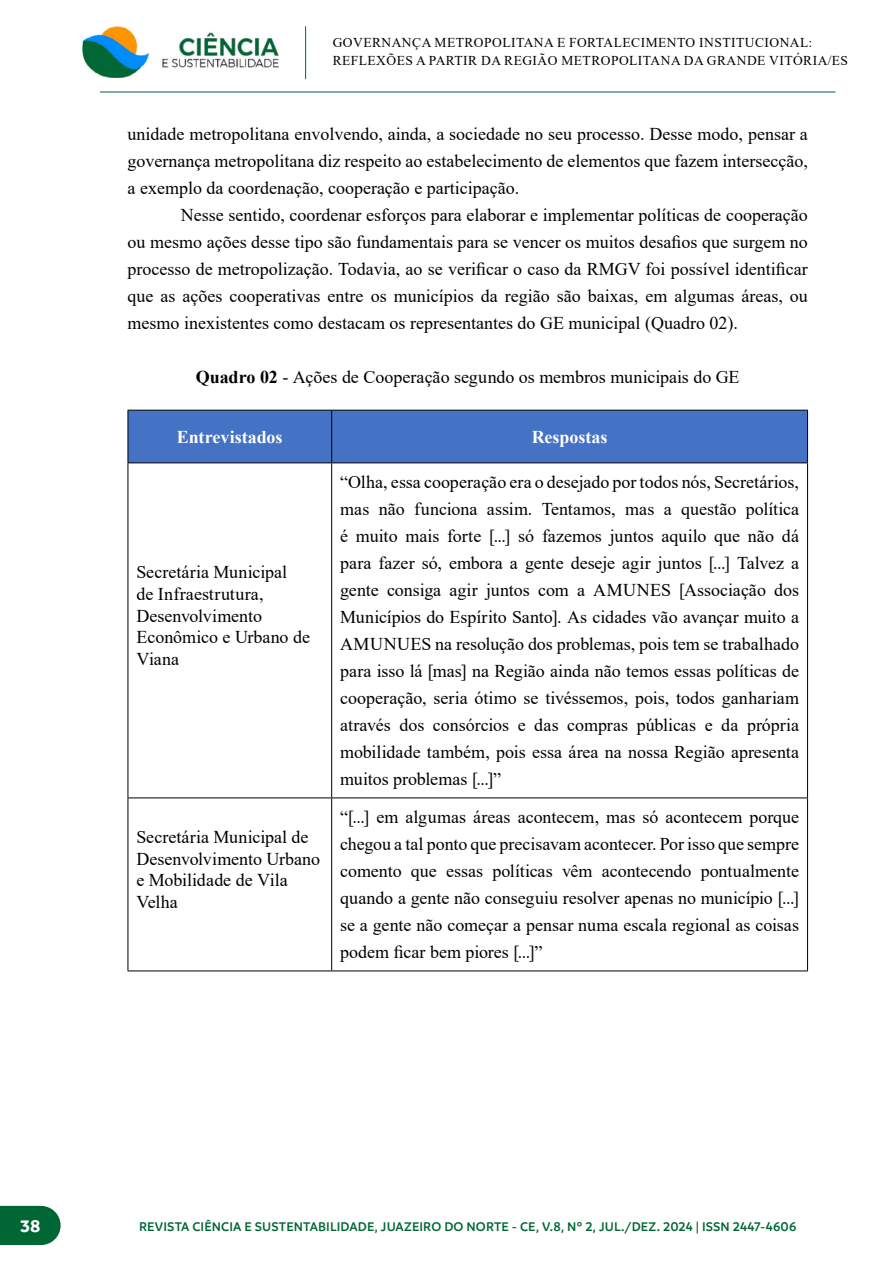
<style>
.page{position:relative;width:893px;height:1263px;background:#fff}
.page>*{position:absolute;margin:0;border:0;box-sizing:border-box;transform-origin:0 0}
.t1{font:18px/27px "Times New Roman";color:#000;text-align:justify}
.t2{font:700 18px "Times New Roman";letter-spacing:-.005em;color:#fff}
.t3{font:700 18px "Branding SF";color:#fff}
.t4{font:13.5px/18px "Times New Roman";letter-spacing:.035em;color:#000}
.t5{font:600 13.5px "Branding SF";letter-spacing:.01em;color:#006634}
.s1{font-weight:700}
</style>
<div class="page">
<svg style="left:0;top:1206px;width:61px;height:39px;background:#137143"></svg>
<hr style="left:100px;top:92px;width:735px;height:1px;background:#046735">
<img style="left:82px;top:26px;width:197px;height:51px">
<hr style="left:305px;top:27px;width:1px;height:52px;background:#046735">
<div style="left:129px;top:411px;width:678px;height:51px;background:#4472c4"></div>
<hr style="left:128px;top:410px;width:204px;height:1px;background:#000">
<hr style="left:332px;top:410px;width:476px;height:1px;background:#000">
<hr style="left:128px;top:462px;width:204px;height:1px;background:#000">
<hr style="left:332px;top:462px;width:476px;height:1px;background:#000">
<hr style="left:128px;top:797px;width:204px;height:1px;background:#000">
<hr style="left:332px;top:797px;width:476px;height:1px;background:#000">
<hr style="left:128px;top:970px;width:204px;height:1px;background:#000">
<hr style="left:332px;top:970px;width:476px;height:1px;background:#000">
<hr style="left:128px;top:410px;width:1px;height:52px;background:#000">
<hr style="left:128px;top:463px;width:1px;height:334px;background:#000">
<hr style="left:128px;top:798px;width:1px;height:172px;background:#000">
<hr style="left:331px;top:410px;width:1px;height:52px;background:#000">
<hr style="left:807px;top:410px;width:1px;height:52px;background:#000">
<hr style="left:331px;top:463px;width:1px;height:334px;background:#000">
<hr style="left:807px;top:463px;width:1px;height:334px;background:#000">
<hr style="left:331px;top:798px;width:1px;height:172px;background:#000">
<hr style="left:807px;top:798px;width:1px;height:172px;background:#000">
<p class="t4" style="left:333px;top:34px;width:517px">GOVERNANÇA METROPOLITANA E FORTALECIMENTO INSTITUCIONAL:<br>REFLEXÕES A PARTIR DA REGIÃO METROPOLITANA DA GRANDE VITÓRIA/ES</p>
<p class="t1" style="left:128px;top:120px;width:682px">unidade metropolitana envolvendo, ainda, a sociedade no seu processo. Desse modo, pensar a governança metropolitana diz respeito ao estabelecimento de elementos que fazem intersecção, a exemplo da coordenação, cooperação e participação.</p>
<p class="t1" style="left:128px;top:201px;width:682px;text-indent:53px">Nesse sentido, coordenar esforços para elaborar e implementar políticas de cooperação ou mesmo ações desse tipo são fundamentais para se vencer os muitos desafios que surgem no processo de metropolização. Todavia, ao se verificar o caso da RMGV foi possível identificar que as ações cooperativas entre os municípios da região são baixas, em algumas áreas, ou mesmo inexistentes como destacam os representantes do GE municipal (Quadro 02).</p>
<p class="t1" style="left:196px;top:362px;width:545px"><span class="s1">Quadro 02</span> - Ações de Cooperação segundo os membros municipais do GE</p>
<p class="t2" style="left:177px;top:424px;width:107px">Entrevistados</p>
<p class="t2" style="left:532px;top:424px;width:77px">Respostas</p>
<p class="t1" style="left:136px;top:561px;width:175px;line-height:21.6px;text-align:left">Secretária Municipal<br>de Infraestrutura,<br>Desenvolvimento<br>Econômico e Urbano de<br>Viana</p>
<p class="t1" style="left:136px;top:826px;width:185px;line-height:21.6px;text-align:left">Secretária Municipal de<br>Desenvolvimento Urbano e Mobilidade de Vila<br>Velha</p>
<p class="t1" style="left:340px;top:468px;width:460px">“Olha, essa cooperação era o desejado por todos nós, Secretários, mas não funciona assim. Tentamos, mas a questão política é muito mais forte [...] só fazemos juntos aquilo que não dá para fazer só, embora a gente deseje agir juntos [...] Talvez a gente consiga agir juntos com a AMUNES [Associação dos Municípios do Espírito Santo]. As cidades vão avançar muito a AMUNUES na resolução dos problemas, pois tem se trabalhado para isso lá [mas] na Região ainda não temos essas políticas de cooperação, seria ótimo se tivéssemos, pois, todos ganhariam através dos consórcios e das compras públicas e da própria mobilidade também, pois essa área na nossa Região apresenta muitos problemas [...]”</p>
<p class="t1" style="left:340px;top:803px;width:460px">“[...] em algumas áreas acontecem, mas só acontecem porque chegou a tal ponto que precisavam acontecer. Por isso que sempre comento que essas políticas vêm acontecendo pontualmente quando a gente não conseguiu resolver apenas no município [...] se a gente não começar a pensar numa escala regional as coisas podem ficar bem piores [...]”</p>
<p class="t3" style="left:20px;top:1215px;width:22px">38</p>
<p class="t5" style="left:139px;top:1219px;width:659px">REVISTA CIÊNCIA E SUSTENTABILIDADE, JUAZEIRO DO NORTE - CE, V.8, Nº 2, JUL./DEZ. 2024 | ISSN 2447-4606</p>
</div>
